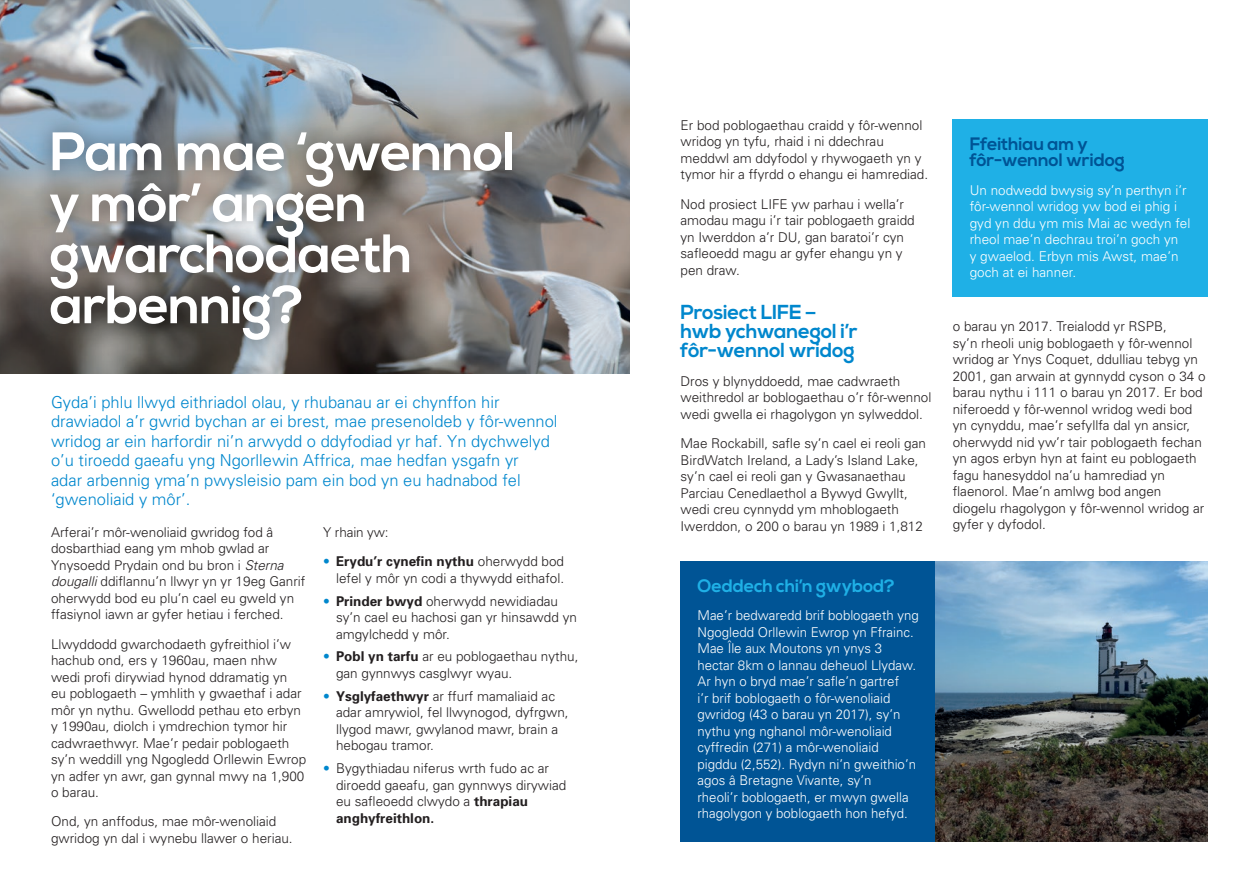
<style>
.page{position:relative;width:1259px;height:893px;background:#fff}
.page>*{position:absolute;margin:0;border:0;box-sizing:border-box;transform-origin:0 0}
.t1{font:700 54px/51px "Nexa";letter-spacing:-.02em;color:#fff}
.Sub_header{font:700 20.25px/18.8px "Nexa";letter-spacing:-.01em;color:#0087cd}
.t2{font:700 18px/16.5px "Nexa";letter-spacing:-.01em;color:#005495}
.t3{font:700 18px "Nexa";letter-spacing:-.01em;color:#1fb0e6}
.Intro_paragraph{font:300 16.5px/19.5px "Univers";color:#0087cd}
.Body_copy{font:300 13.5px/16.5px "Univers";color:#231f20}
.Body_copy_WHITE{font:300 13.5px/16.5px "Univers";color:#fff}
.s1{font-style:italic}
.s2{color:#0087cd}
.s3{font-weight:700}
</style>
<div class="page">
<img style="left:0;top:0;width:629px;height:373px">
<div style="left:33px;top:114px;width:498px;height:244px;background:#231f20;opacity:.6"></div>
<div style="left:952px;top:119px;width:256px;height:177px;background:#1fb0e6"></div>
<div style="left:680px;top:561px;width:255px;height:281px;background:#005495"></div>
<img style="left:935px;top:561px;width:273px;height:281px">
<p class="t1" style="left:50px;top:128px;width:467px">Pam mae ‘gwennol y môr’ angen gwarchodaeth arbennig?</p>
<p class="Intro_paragraph" style="left:51px;top:392px;width:508px">Gyda’i phlu llwyd eithriadol olau, y rhubanau ar ei chynffon hir drawiadol a’r gwrid bychan ar ei brest, mae presenoldeb y fôr-wennol wridog ar ein harfordir ni’n arwydd o ddyfodiad yr haf. Yn dychwelyd o’u tiroedd gaeafu yng Ngorllewin Affrica, mae hedfan ysgafn yr<br>adar arbennig yma’n pwysleisio pam ein bod yn eu hadnabod fel ‘gwenoliaid y môr’.</p>
<p class="Body_copy" style="left:51px;top:523px;width:256px">Arferai’r môr-wenoliaid gwridog fod â dosbarthiad eang ym mhob gwlad ar Ynysoedd Prydain ond bu bron i <span class="s1">Sterna dougalli</span> ddiflannu’n llwyr yn yr 19eg Ganrif oherwydd bod eu plu’n cael eu gweld yn ffasiynol iawn ar gyfer hetiau i ferched.</p>
<p class="Body_copy" style="left:51px;top:635px;width:257px">Llwyddodd gwarchodaeth gyfreithiol i’w hachub ond, ers y 1960au, maen nhw wedi profi dirywiad hynod ddramatig yn<br>eu poblogaeth – ymhlith y gwaethaf i adar môr yn nythu. Gwellodd pethau eto erbyn y 1990au, diolch i ymdrechion tymor hir cadwraethwyr. Mae’r pedair poblogaeth sy’n weddill yng Ngogledd Orllewin Ewrop yn adfer yn awr, gan gynnal mwy na 1,900 o barau.</p>
<p class="Body_copy" style="left:51px;top:813px;width:243px">Ond, yn anffodus, mae môr-wenoliaid gwridog yn dal i wynebu llawer o heriau.</p>
<p class="Body_copy" style="left:323px;top:523px;width:67px">Y rhain yw:</p>
<p class="Body_copy" style="left:323px;top:553px;width:242px;text-align:right"><span class="s2">•</span> <span class="s3">Erydu’r cynefin nythu</span> oherwydd bod lefel y môr yn codi a thywydd eithafol.</p>
<p class="Body_copy" style="left:336px;top:592px;width:242px;text-indent:-13px"><span class="s2">•</span> <span class="s3">Prinder bwyd</span> oherwydd newidiadau sy’n cael eu hachosi gan yr hinsawdd yn amgylchedd y môr.</p>
<p class="Body_copy" style="left:336px;top:648px;width:244px;text-indent:-13px"><span class="s2">•</span> <span class="s3">Pobl yn tarfu</span> ar eu poblogaethau nythu, gan gynnwys casglwyr wyau.</p>
<p class="Body_copy" style="left:336px;top:687px;width:234px;text-indent:-13px"><span class="s2">•</span> <span class="s3">Ysglyfaethwyr</span> ar ffurf mamaliaid ac adar amrywiol, fel llwynogod, dyfrgwn, llygod mawr, gwylanod mawr, brain a hebogau tramor.</p>
<p class="Body_copy" style="left:336px;top:760px;width:232px;text-indent:-13px"><span class="s2">•</span> Bygythiadau niferus wrth fudo ac ar diroedd gaeafu, gan gynnwys dirywiad eu safleoedd clwydo a <span class="s3">thrapiau anghyfreithlon.</span></p>
<p class="Body_copy" style="left:680px;top:117px;width:249px">Er bod poblogaethau craidd y fôr-wennol wridog yn tyfu, rhaid i ni ddechrau meddwl am ddyfodol y rhywogaeth yn y tymor hir a ffyrdd o ehangu ei hamrediad.</p>
<p class="Body_copy" style="left:680px;top:195px;width:236px">Nod prosiect LIFE yw parhau i wella’r amodau magu i’r tair poblogaeth graidd yn Iwerddon a’r DU, gan baratoi’r cyn safleoedd magu ar gyfer ehangu yn y pen draw.</p>
<p class="Sub_header" style="left:680px;top:303px;width:178px">Prosiect LIFE – hwb ychwanegol i’r fôr-wennol wridog</p>
<p class="Body_copy" style="left:680px;top:372px;width:252px">Dros y blynyddoedd, mae cadwraeth weithredol ar boblogaethau o’r fôr-wennol wedi gwella ei rhagolygon yn sylweddol.</p>
<p class="Body_copy" style="left:680px;top:435px;width:247px">Mae Rockabill, safle sy’n cael ei reoli gan BirdWatch Ireland, a Lady’s Island Lake, sy’n cael ei reoli gan y Gwasanaethau Parciau Cenedlaethol a Bywyd Gwyllt, wedi creu cynnydd ym mhoblogaeth Iwerddon, o 200 o barau yn 1989 i 1,812</p>
<p class="t3" style="left:697px;top:575px;width:199px">Oeddech chi’n gwybod?</p>
<p class="Body_copy_WHITE" style="left:697px;top:607px;width:223px">Mae’r bedwaredd brif boblogaeth yng Ngogledd Orllewin Ewrop yn Ffrainc.<br>Mae Île aux Moutons yn ynys 3 hectar 8km o lannau deheuol Llydaw.<br>Ar hyn o bryd mae’r safle’n gartref<br>i’r brif boblogaeth o fôr-wenoliaid gwridog (43 o barau yn 2017), sy’n nythu yng nghanol môr-wenoliaid cyffredin (271) a môr-wenoliaid pigddu (2,552). Rydyn ni’n gweithio’n agos â Bretagne Vivante, sy’n<br>rheoli’r boblogaeth, er mwyn gwella rhagolygon y boblogaeth hon hefyd.</p>
<p class="t2" style="left:969px;top:136px;width:156px">Ffeithiau am y fôr-wennol wridog</p>
<p class="Body_copy_WHITE" style="left:969px;top:181px;width:222px">Un nodwedd bwysig sy’n perthyn i’r fôr-wennol wridog yw bod ei phig i gyd yn ddu ym mis Mai ac wedyn fel rheol mae’n dechrau troi’n goch yn<br>y gwaelod. Erbyn mis Awst, mae’n goch at ei hanner.</p>
<p class="Body_copy" style="left:952px;top:318px;width:254px">o barau yn 2017. Treialodd yr RSPB,<br>sy’n rheoli unig boblogaeth y fôr-wennol wridog ar Ynys Coquet, ddulliau tebyg yn 2001, gan arwain at gynnydd cyson o 34 o barau nythu i 111 o barau yn 2017. Er bod niferoedd y fôr-wennol wridog wedi bod yn cynyddu, mae’r sefyllfa dal yn ansicr, oherwydd nid yw’r tair poblogaeth fechan yn agos erbyn hyn at faint eu poblogaeth fagu hanesyddol na’u hamrediad yn flaenorol. Mae’n amlwg bod angen diogelu rhagolygon y fôr-wennol wridog ar gyfer y dyfodol.</p>
</div>
